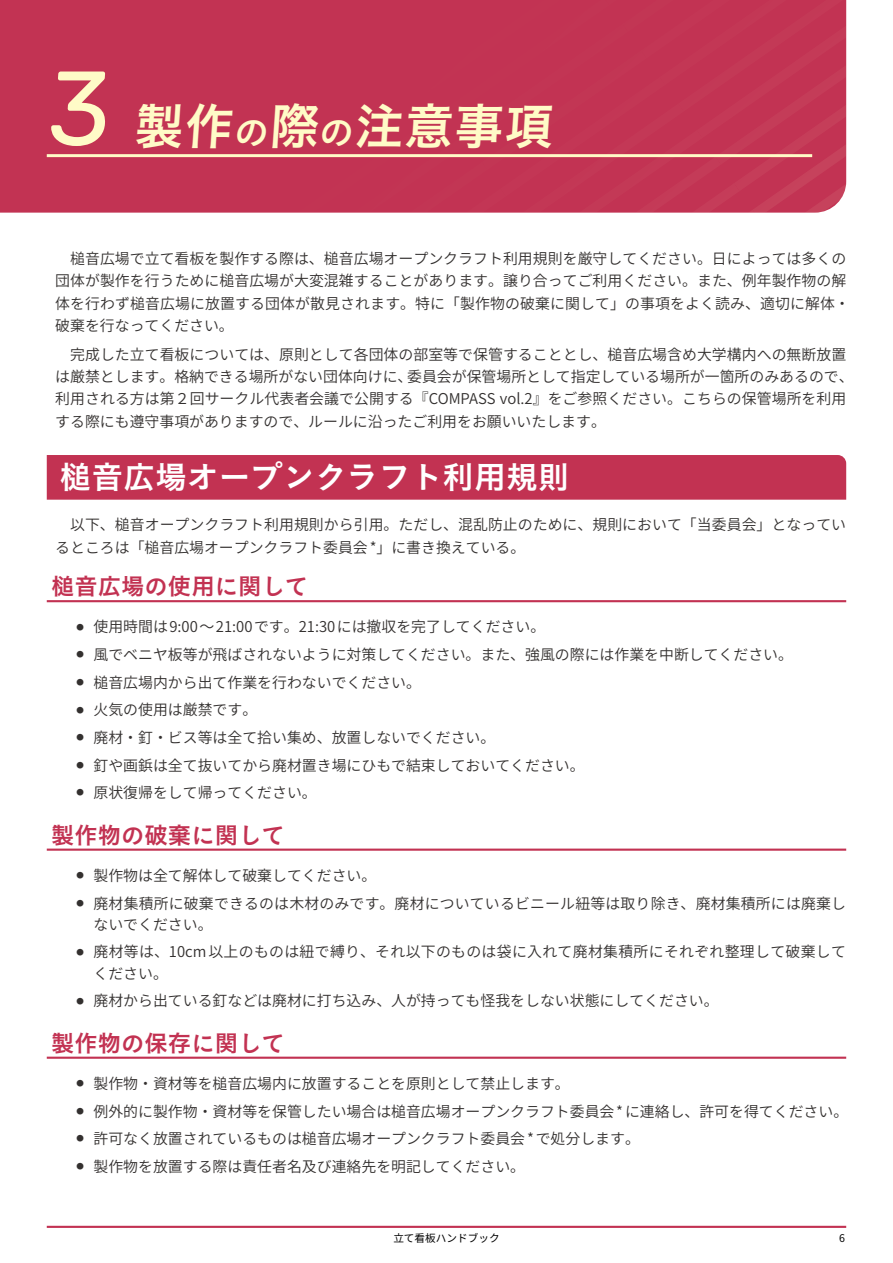
<style>
.page{position:relative;width:893px;height:1263px;background:#fff}
.page>*{position:absolute;margin:0;border:0;box-sizing:border-box;transform-origin:0 0}
.t1{font:49.95px "Koburina Go Std N W6";color:#fffbc7}
.t2{font:31.95px "Koburina Go Std N W6";color:#fff}
.t3{font:23.4px "Koburina Go Std N W6";color:#c23252}
.t4{font:14.85px/22.4px "Source Han Sans JP";color:#33302f}
.t5{font:14.85px/21.3px "Source Han Sans JP";letter-spacing:.02em;color:#33302f}
.t6{font:10.65px "Source Han Sans JP";color:#000}
.s1{font-family:"Rubik";font-size:104.85px}
.s2{font-size:34.95px}
</style>
<div class="page">
<hr style="left:47px;top:1226px;width:799px;height:2px;background:#c23252">
<div style="left:0;top:0;width:846px;height:213px;background:#c23353"></div>
<hr style="left:47px;top:154px;width:765px;height:3px;background:#fffbc7">
<div style="left:47px;top:455px;width:799px;height:45px;background:#c23252"></div>
<hr style="left:47px;top:600px;width:799px;height:2px;background:#c23252">
<hr style="left:47px;top:848px;width:799px;height:3px;background:#c23252">
<hr style="left:47px;top:1057px;width:799px;height:2px;background:#c23252">
<h1 class="t1" style="left:45px;top:88px;width:515px"><span class="s1">3</span> 製作<span class="s2">の</span>際<span class="s2">の</span>注意事項</h1>
<p class="t4" style="left:55px;top:248px;width:796px;text-indent:15px">槌音広場で立て看板を製作する際は、槌音広場オープンクラフト利用規則を厳守してください。日によっては多くの団体が製作を行うために槌音広場が大変混雑することがあります。譲り合ってご利用ください。また、例年製作物の解体を行わず槌音広場に放置する団体が散見されます。特に「製作物の破棄に関して」の事項をよく読み、適切に解体・破棄を行なってください。</p>
<p class="t4" style="left:55px;top:343px;width:800px;text-indent:15px">完成した立て看板については、原則として各団体の部室等で保管することとし、槌音広場含め大学構内への無断放置は厳禁とします。格納できる場所がない団体向けに、委員会が保管場所として指定している場所が一箇所のみあるので、利用される方は第２回サークル代表者会議で公開する『COMPASS vol.2』をご参照ください。こちらの保管場所を利用する際にも遵守事項がありますので、ルールに沿ったご利用をお願いいたします。</p>
<h2 class="t2" style="left:60px;top:453px;width:512px">槌音広場オープンクラフト利用規則</h2>
<p class="t4" style="left:55px;top:514px;width:792px;text-indent:15px">以下、槌音オープンクラフト利用規則から引用。ただし、混乱防止のために、規則において「当委員会」となっているところは「槌音広場オープンクラフト委員会 *」に書き換えている。</p>
<h3 class="t3" style="left:51px;top:568px;width:259px">槌音広場の使用に関して</h3>
<p class="t4" style="left:77px;top:616px;width:470px"><sup>●</sup> 使用時間は9:00〜21:00です。21:30には撤収を完了してください。</p>
<p class="t4" style="left:77px;top:644px;width:718px"><sup>●</sup> 風でベニヤ板等が飛ばされないように対策してください。また、強風の際には作業を中断してください。</p>
<p class="t4" style="left:77px;top:671px;width:346px"><sup>●</sup> 槌音広場内から出て作業を行わないでください。</p>
<p class="t4" style="left:77px;top:699px;width:182px"><sup>●</sup> 火気の使用は厳禁です。</p>
<p class="t4" style="left:77px;top:727px;width:420px"><sup>●</sup> 廃材・釘・ビス等は全て拾い集め、放置しないでください。</p>
<p class="t4" style="left:77px;top:754px;width:510px"><sup>●</sup> 釘や画鋲は全て抜いてから廃材置き場にひもで結束しておいてください。</p>
<p class="t4" style="left:77px;top:782px;width:242px"><sup>●</sup> 原状復帰をして帰ってください。</p>
<h3 class="t3" style="left:51px;top:817px;width:235px">製作物の破棄に関して</h3>
<p class="t4" style="left:77px;top:865px;width:301px"><sup>●</sup> 製作物は全て解体して破棄してください。</p>
<p class="t4" style="left:94px;top:893px;width:754px;line-height:21.3px;text-indent:-17px"><sup>●</sup> 廃材集積所に破棄できるのは木材のみです。廃材についているビニール紐等は取り除き、廃材集積所には廃棄しないでください。</p>
<p class="t5" style="left:94px;top:942px;width:754px;text-indent:-17px"><sup>●</sup> 廃材等は、10cm 以上のものは紐で縛り、それ以下のものは袋に入れて廃材集積所にそれぞれ整理して破棄してください。</p>
<p class="t4" style="left:77px;top:990px;width:644px"><sup>●</sup> 廃材から出ている釘などは廃材に打ち込み、人が持っても怪我をしない状態にしてください。</p>
<h3 class="t3" style="left:51px;top:1025px;width:235px">製作物の保存に関して</h3>
<p class="t4" style="left:77px;top:1073px;width:495px"><sup>●</sup> 製作物・資材等を槌音広場内に放置することを原則として禁止します。</p>
<p class="t4" style="left:77px;top:1100px;width:773px"><sup>●</sup> 例外的に製作物・資材等を保管したい場合は槌音広場オープンクラフト委員会 * に連絡し、許可を得てください。</p>
<p class="t4" style="left:77px;top:1128px;width:565px"><sup>●</sup> 許可なく放置されているものは槌音広場オープンクラフト委員会 * で処分します。</p>
<p class="t4" style="left:77px;top:1155px;width:450px"><sup>●</sup> 製作物を放置する際は責任者名及び連絡先を明記してください。</p>
<p class="t6" style="left:393px;top:1232px;width:108px">立て看板ハンドブック</p>
<p class="t6" style="left:839px;top:1232px;width:7px">6</p>
</div>
